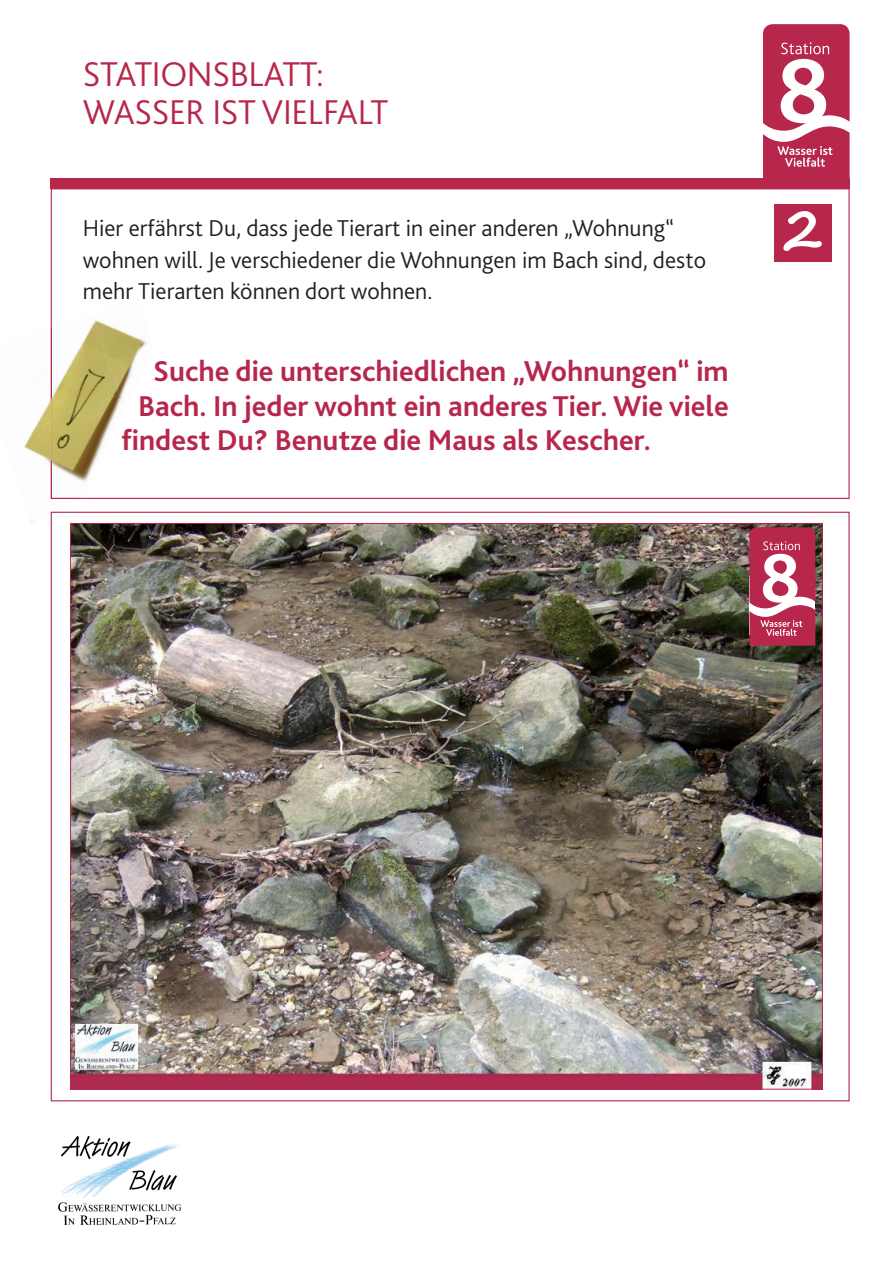
<style>
.page{position:relative;width:893px;height:1263px;background:#fff}
.page>*{position:absolute;margin:0;border:0;box-sizing:border-box;transform-origin:0 0}
.t1{font:300 36px/37.5px "Bliss 2";letter-spacing:-.01em;color:#b6274b}
.t2{font:700 30px "Bliss 2";color:#b6274b}
.t3{font:300 24px/31.5px "Bliss 2";color:#231f20}
</style>
<div class="page">
<svg style="left:51px;top:189px;width:799px;height:310px"></svg>
<div style="left:50px;top:179px;width:800px;height:10px;background:#b6274b"></div>
<img style="left:58px;top:1135px;width:123px;height:90px">
<img style="left:38px;top:328px;width:13px;height:94px">
<img style="left:24px;top:422px;width:54px;height:101px">
<img style="left:52px;top:314px;width:41px;height:81px">
<img style="left:93px;top:299px;width:61px;height:112px">
<img style="left:80px;top:395px;width:45px;height:103px">
<img style="left:51px;top:328px;width:29px;height:171px">
<div style="left:774px;top:204px;width:57px;height:57px;background:#b6274b"></div>
<svg style="left:783px;top:211px;width:39px;height:40px"></svg>
<img style="left:72px;top:525px;width:749px;height:562px">
<svg style="left:763px;top:24px;width:87px;height:155px"></svg>
<svg style="left:749px;top:527px;width:66px;height:119px"></svg>
<h1 class="t1" style="left:83px;top:55px;width:307px">STATIONSBLATT:<br>WASSER IST VIELFALT</h1>
<p class="t3" style="left:83px;top:212px;width:625px">Hier erfährst Du, dass jede Tierart in einer anderen „Wohnung“ wohnen will. Je verschiedener die Wohnungen im Bach sind, desto mehr Tierarten können dort wohnen.</p>
<p class="t2" style="left:153px;top:353px;width:577px">Suche die unterschiedlichen „Wohnungen“ im</p>
<p class="t2" style="left:138px;top:387px;width:592px">Bach. In jeder wohnt ein anderes Tier. Wie viele</p>
<p class="t2" style="left:122px;top:422px;width:531px">findest Du? Benutze die Maus als Kescher.</p>
</div>
